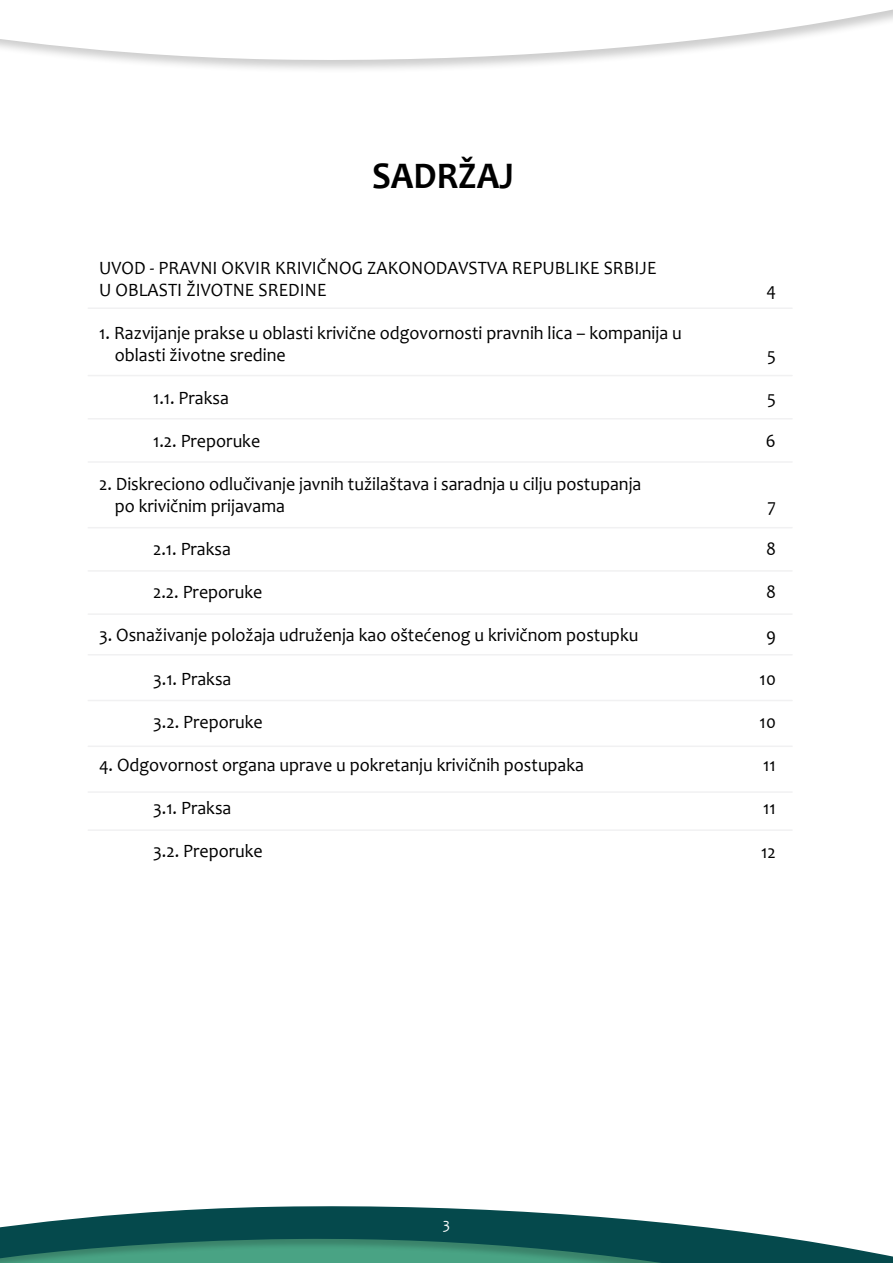
<style>
.page{position:relative;width:893px;height:1263px;background:#fff}
.page>*{position:absolute;margin:0;border:0;box-sizing:border-box;transform-origin:0 0}
.t1{font:700 37.8px "Candara";color:#000;scale:.95 1}
.t2{font:18.9px/21.6px "Candara";color:#000;scale:.95 1}
.t3{font:15.75px "Candara";color:#fff;scale:.95 1}
</style>
<div class="page">
<svg style="left:0;top:1206px;width:893px;height:57px;fill:#05494c"></svg>
<svg style="left:0;top:9px;width:893px;height:60px"></svg>
<hr style="left:88px;top:307px;width:704px;height:2px;background:#f1f1f2">
<hr style="left:88px;top:375px;width:704px;height:1px;background:#f1f1f2">
<hr style="left:88px;top:418px;width:704px;height:1px;background:#f1f1f2">
<hr style="left:88px;top:461px;width:704px;height:2px;background:#f1f1f2">
<hr style="left:88px;top:527px;width:704px;height:1px;background:#f1f1f2">
<hr style="left:88px;top:570px;width:704px;height:2px;background:#f1f1f2">
<hr style="left:88px;top:613px;width:704px;height:2px;background:#f1f1f2">
<hr style="left:88px;top:654px;width:704px;height:1px;background:#f1f1f2">
<hr style="left:88px;top:700px;width:704px;height:1px;background:#f1f1f2">
<hr style="left:88px;top:745px;width:704px;height:2px;background:#f1f1f2">
<hr style="left:88px;top:791px;width:704px;height:2px;background:#f1f1f2">
<hr style="left:88px;top:829px;width:704px;height:2px;background:#f1f1f2">
<h1 class="t1" style="left:372px;top:152px;width:151px">SADRŽAJ</h1>
<p class="t2" style="left:99px;top:257px;width:588px">UVOD - PRAVNI OKVIR KRIVIČNOG ZAKONODAVSTVA REPUBLIKE SRBIJE<br>U OBLASTI ŽIVOTNE SREDINE</p>
<p class="t2" style="left:115px;top:322px;width:598px;text-indent:-16px">1. Razvijanje prakse u oblasti krivične odgovornosti pravnih lica – kompanija u oblasti životne sredine</p>
<p class="t2" style="left:153px;top:387px;width:81px">1.1. Praksa</p>
<p class="t2" style="left:153px;top:430px;width:114px">1.2. Preporuke</p>
<p class="t2" style="left:115px;top:473px;width:556px;text-indent:-16px">2. Diskreciono odlučivanje javnih tužilaštava i saradnja u cilju postupanja po krivičnim prijavama</p>
<p class="t2" style="left:153px;top:538px;width:84px">2.1. Praksa</p>
<p class="t2" style="left:153px;top:581px;width:117px">2.2. Preporuke</p>
<p class="t2" style="left:99px;top:624px;width:569px">3. Osnaživanje položaja udruženja kao oštećenog u krivičnom postupku</p>
<p class="t2" style="left:153px;top:667px;width:84px">3.1. Praksa</p>
<p class="t2" style="left:153px;top:711px;width:117px">3.2. Preporuke</p>
<p class="t2" style="left:99px;top:754px;width:512px">4. Odgovornost organa uprave u pokretanju krivičnih postupaka</p>
<p class="t2" style="left:153px;top:797px;width:84px">3.1. Praksa</p>
<p class="t2" style="left:153px;top:840px;width:117px">3.2. Preporuke</p>
<p class="t2" style="left:766px;top:279px;width:12px">4</p>
<p class="t2" style="left:767px;top:343px;width:11px">5</p>
<p class="t2" style="left:767px;top:387px;width:11px">5</p>
<p class="t2" style="left:766px;top:430px;width:12px">6</p>
<p class="t2" style="left:767px;top:495px;width:10px">7</p>
<p class="t2" style="left:766px;top:538px;width:12px">8</p>
<p class="t2" style="left:766px;top:581px;width:12px">8</p>
<p class="t2" style="left:766px;top:624px;width:12px">9</p>
<p class="t2" style="left:760px;top:667px;width:19px">10</p>
<p class="t2" style="left:760px;top:711px;width:19px">10</p>
<p class="t2" style="left:763px;top:754px;width:15px">11</p>
<p class="t2" style="left:763px;top:797px;width:15px">11</p>
<p class="t2" style="left:761px;top:840px;width:17px">12</p>
<p class="t3" style="left:443px;top:1214px;width:9px">3</p>
</div>
